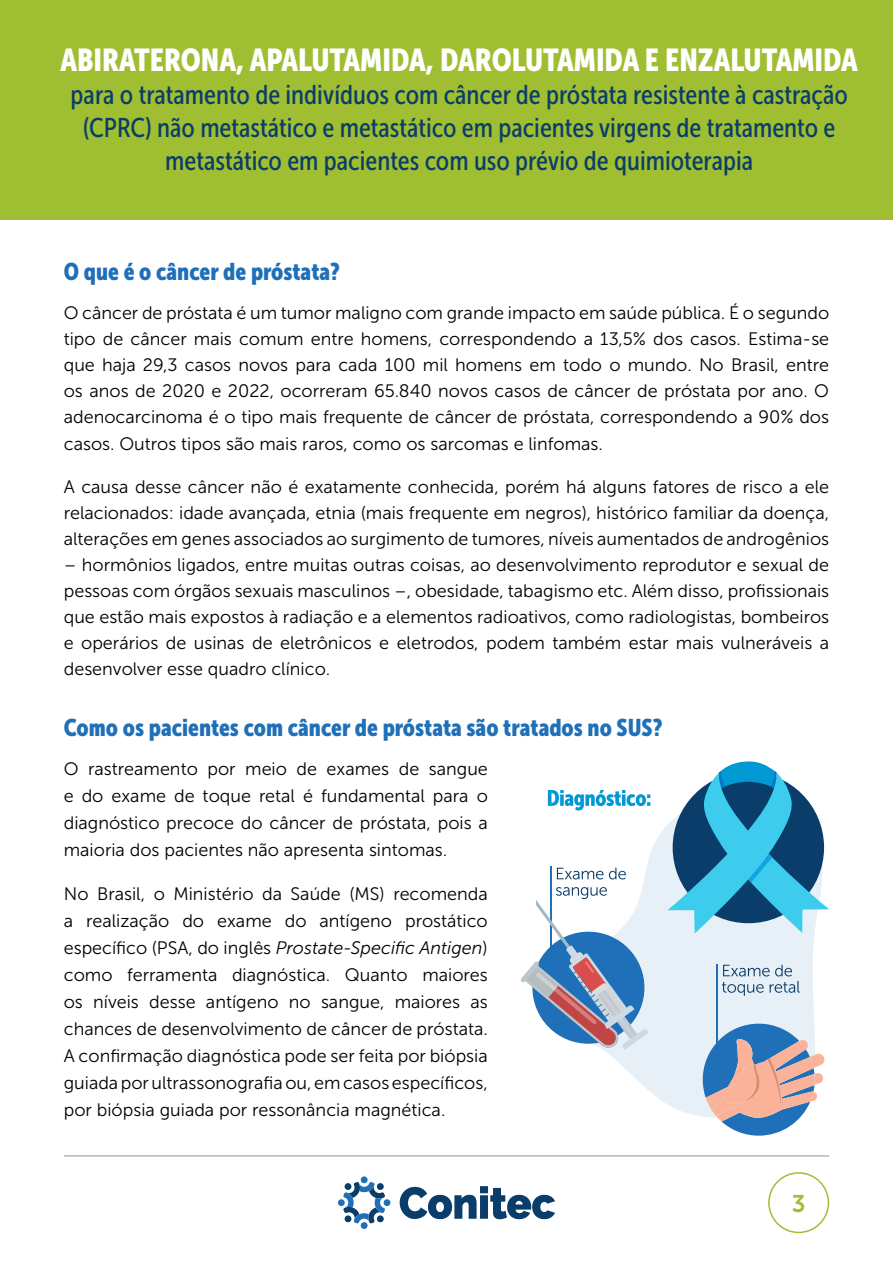
<style>
.page{position:relative;width:893px;height:1263px;background:#fff}
.page>*{position:absolute;margin:0;border:0;box-sizing:border-box;transform-origin:0 0}
.t1{font:31.5px "Museo Sans Cond 900";color:#fff}
.t2{font:27px/33px "Museo Sans Cond 500";color:#0a3d69;text-align:center}
.t3{font:24px "Museo Sans Cond 900";color:#1f70b8}
.t4{font:24px "Museo Sans 700";color:#a0be31}
.t5{font:18px/26.1px "Museo Sans 300";color:#000;text-align:justify}
.s1{font-style:italic}
</style>
<div class="page">
<hr style="left:64px;top:1155px;width:765px;height:2px;background:#b5b5b5">
<svg style="left:400px;top:1186px;width:155px;height:33px"></svg>
<div style="left:361px;top:1176px;width:7px;height:7px;background:#1f70b8;border-radius:50%"></div>
<div style="left:384px;top:1199px;width:6px;height:7px;background:#1f70b8;border-radius:50%"></div>
<div style="left:338px;top:1199px;width:7px;height:7px;background:#1f70b8;border-radius:50%"></div>
<div style="left:361px;top:1222px;width:7px;height:7px;background:#1f70b8;border-radius:50%"></div>
<svg style="left:343px;top:1182px;width:42px;height:41px"></svg>
<div style="left:768px;top:1172px;width:61px;height:61px;border:2px solid #a0be31;border-radius:50%"></div>
<div style="left:0;top:0;width:892px;height:220px;background:#a0be31"></div>
<svg style="left:593px;top:826px;width:222px;height:291px;fill:#e8f0f7"></svg>
<hr style="left:551px;top:867px;width:1px;height:123px;background:#1f70b8">
<svg style="left:557px;top:868px;width:46px;height:11px"></svg>
<svg style="left:609px;top:868px;width:17px;height:11px"></svg>
<svg style="left:667px;top:761px;width:162px;height:172px"></svg>
<svg style="left:521px;top:887px;width:128px;height:163px"></svg>
<svg style="left:703px;top:1024px;width:122px;height:112px"></svg>
<svg style="left:548px;top:790px;width:102px;height:20px"></svg>
<svg style="left:722px;top:965px;width:78px;height:31px;background:#c1d1de"></svg>
<hr style="left:716px;top:964px;width:1px;height:91px;background:#1f70b8">
<h1 class="t1" style="left:61px;top:42px;width:799px">ABIRATERONA, APALUTAMIDA, DAROLUTAMIDA E ENZALUTAMIDA</h1>
<h2 class="t2" style="left:71px;top:78px;width:779px">para o tratamento de indivíduos com câncer de próstata resistente à castração (CPRC) não metastático e metastático em pacientes virgens de tratamento e metastático em pacientes com uso prévio de quimioterapia</h2>
<h3 class="t3" style="left:64px;top:258px;width:278px">O que é o câncer de próstata?</h3>
<p class="t5" style="left:64px;top:300px;width:767px">O câncer de próstata é um tumor maligno com grande impacto em saúde pública. É o segundo tipo de câncer mais comum entre homens, correspondendo a 13,5% dos casos. Estima-se que haja 29,3 casos novos para cada 100 mil homens em todo o mundo. No Brasil, entre os anos de 2020 e 2022, ocorreram 65.840 novos casos de câncer de próstata por ano. O adenocarcinoma é o tipo mais frequente de câncer de próstata, correspondendo a 90% dos casos. Outros tipos são mais raros, como os sarcomas e linfomas.</p>
<p class="t5" style="left:64px;top:474px;width:767px">A causa desse câncer não é exatamente conhecida, porém há alguns fatores de risco a ele relacionados: idade avançada, etnia (mais frequente em negros), histórico familiar da doença, alterações em genes associados ao surgimento de tumores, níveis aumentados de androgênios</p>
<p class="t5" style="left:64px;top:552px;width:767px">– hormônios ligados, entre muitas outras coisas, ao desenvolvimento reprodutor e sexual de pessoas com órgãos sexuais masculinos –, obesidade, tabagismo etc. Além disso, profissionais que estão mais expostos à radiação e a elementos radioativos, como radiologistas, bombeiros e operários de usinas de eletrônicos e eletrodos, podem também estar mais vulneráveis a desenvolver esse quadro clínico.</p>
<h3 class="t3" style="left:64px;top:714px;width:600px">Como os pacientes com câncer de próstata são tratados no SUS?</h3>
<p class="t5" style="left:64px;top:755px;width:426px;line-height:27px">O rastreamento por meio de exames de sangue e do exame de toque retal é fundamental para o diagnóstico precoce do câncer de próstata, pois a maioria dos pacientes não apresenta sintomas.</p>
<p class="t5" style="left:64px;top:880px;width:426px;line-height:27px">No Brasil, o Ministério da Saúde (MS) recomenda a realização do exame do antígeno prostático específico (PSA, do inglês <span class="s1">Prostate-Specific Antigen</span>) como ferramenta diagnóstica. Quanto maiores os níveis desse antígeno no sangue, maiores as chances de desenvolvimento de câncer de próstata.<br>A confirmação diagnóstica pode ser feita por biópsia guiada por ultrassonografia ou, em casos específicos, por biópsia guiada por ressonância magnética.</p>
<h3 class="t4" style="left:792px;top:1190px;width:15px">3</h3>
</div>
